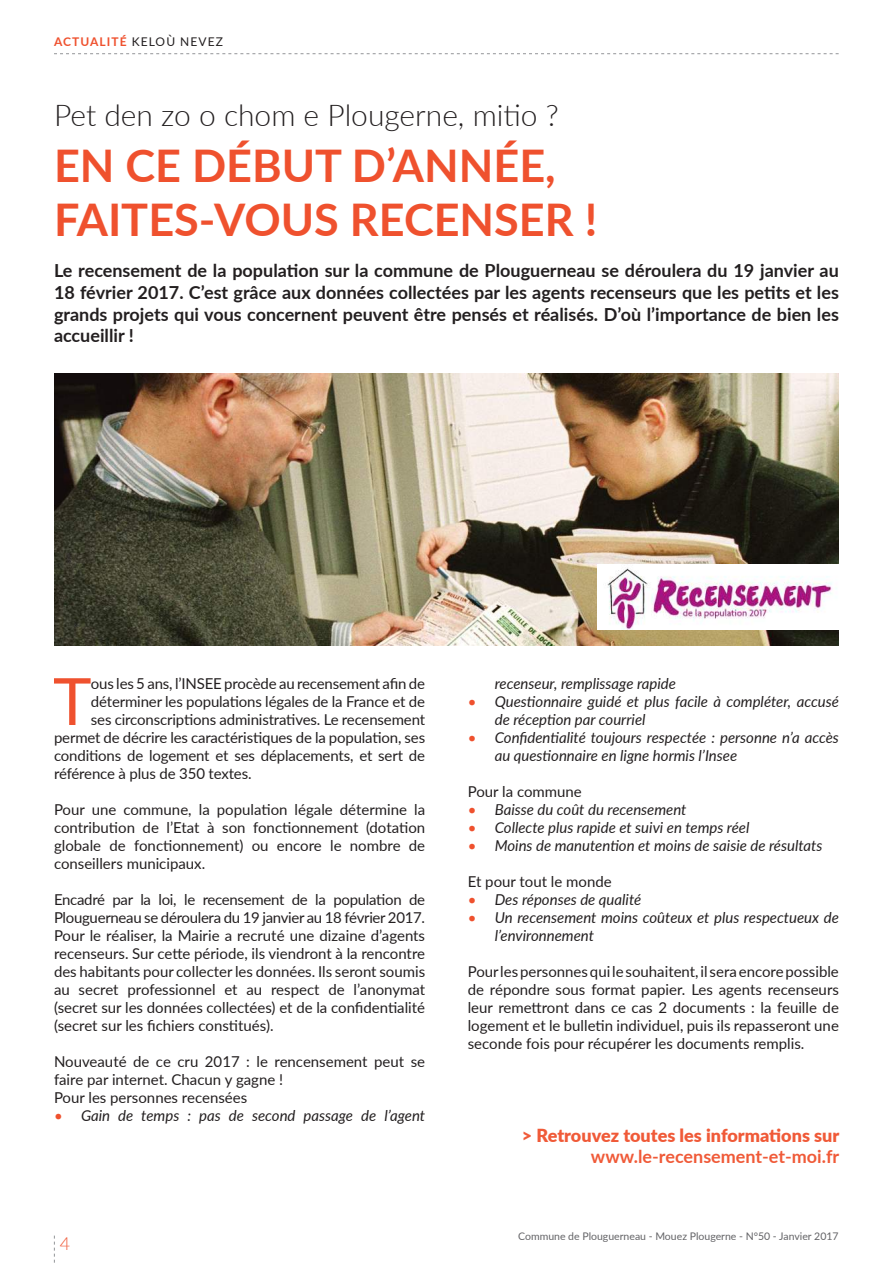
<style>
.page{position:relative;width:893px;height:1263px;background:#fff}
.page>*{position:absolute;margin:0;border:0;box-sizing:border-box;transform-origin:0 0}
.t1{font:65.25px "Lato";color:#ef512e}
.t2{font:700 45px/54px "Lato";color:#ef512e}
.t3{font:300 30px "Lato";color:#231f20}
.t4{font:700 18px/21.6px "Lato";color:#231f20;text-align:justify}
.t5{font:900 18px "Lato";color:#f05a38}
.t6{font:700 18px "Lato";color:#f05a38}
.t7{font:300 18px "Lato";color:#f05a38}
.t8{font:15px/18px "Lato";letter-spacing:-.01em;color:#231f20;text-align:justify}
.t9{font:italic 15px/18px "Lato";color:#231f20}
.t10{font:12px "Lato";letter-spacing:.09em;color:#231f20}
.t11{font:10.5px "Lato";color:#636366}
.s1{font-weight:700;color:#ef512e}
.s2{color:#ef512e}
</style>
<div class="page">
<svg style="left:54px;top:53px;width:785px;height:1px"></svg>
<img style="left:54px;top:373px;width:785px;height:273px">
<img style="left:597px;top:564px;width:242px;height:66px">
<svg style="left:54px;top:1235px;width:1px;height:28px"></svg>
<p class="t10" style="left:54px;top:34px;width:170px"><span class="s1">ACTUALITÉ</span> KELOÙ NEVEZ</p>
<h3 class="t3" style="left:54px;top:95px;width:506px">Pet den zo o chom e Plougerne, mitio ?</h3>
<h2 class="t2" style="left:54px;top:137px;width:545px">EN CE DÉBUT D’ANNÉE,<br>FAITES-VOUS RECENSER !</h2>
<p class="t4" style="left:54px;top:259px;width:786px">Le recensement de la population sur la commune de Plouguerneau se déroulera du 19 janvier au 18 février 2017. C’est grâce aux données collectées par les agents recenseurs que les petits et les grands projets qui vous concernent peuvent être pensés et réalisés. D’où l’importance de bien les accueillir !</p>
<h1 class="t1" style="left:53px;top:655px;width:40px">T</h1>
<p class="t8" style="left:91px;top:674px;width:336px">ous les 5 ans, l’INSEE procède au recensement afin de</p>
<p class="t8" style="left:91px;top:692px;width:336px">déterminer les populations légales de la France et de</p>
<p class="t8" style="left:91px;top:710px;width:336px">ses circonscriptions administratives. Le recensement</p>
<p class="t8" style="left:54px;top:728px;width:373px">permet de décrire les caractéristiques de la population, ses</p>
<p class="t8" style="left:54px;top:746px;width:373px">conditions de logement et ses déplacements, et sert de</p>
<p class="t8" style="left:54px;top:764px;width:199px">référence à plus de 350 textes.</p>
<p class="t8" style="left:54px;top:800px;width:373px">Pour une commune, la population légale détermine la contribution de l’Etat à son fonctionnement (dotation globale de fonctionnement) ou encore le nombre de conseillers municipaux.</p>
<p class="t8" style="left:54px;top:890px;width:373px">Encadré par la loi, le recensement de la population de Plouguerneau se déroulera du 19 janvier au 18 février 2017.<br>Pour le réaliser, la Mairie a recruté une dizaine d’agents recenseurs. Sur cette période, ils viendront à la rencontre des habitants pour collecter les données. Ils seront soumis au secret professionnel et au respect de l’anonymat (secret sur les données collectées) et de la confidentialité (secret sur les fichiers constitués).</p>
<p class="t8" style="left:54px;top:1052px;width:373px;text-align:left">Nouveauté de ce cru 2017 : le rencensement peut se faire par internet. Chacun y gagne !<br>Pour les personnes recensées</p>
<p class="t9" style="left:54px;top:1106px;width:373px"><span class="s2">•</span> Gain de temps : pas de second passage de l’agent</p>
<p class="t7" style="left:60px;top:1231px;width:12px">4</p>
<p class="t9" style="left:495px;top:674px;width:183px">recenseur, remplissage rapide</p>
<p class="t9" style="left:495px;top:692px;width:346px;text-indent:-27px"><span class="s2">•</span> Questionnaire guidé et plus facile à compléter, accusé de réception par courriel</p>
<p class="t9" style="left:495px;top:728px;width:346px;text-indent:-27px"><span class="s2">•</span> Confidentialité toujours respectée : personne n’a accès au questionnaire en ligne hormis l’Insee</p>
<p class="t8" style="left:468px;top:782px;width:116px">Pour la commune</p>
<p class="t9" style="left:468px;top:800px;width:220px"><span class="s2">•</span> Baisse du coût du recensement</p>
<p class="t9" style="left:468px;top:818px;width:283px"><span class="s2">•</span> Collecte plus rapide et suivi en temps réel</p>
<p class="t9" style="left:468px;top:836px;width:356px"><span class="s2">•</span> Moins de manutention et moins de saisie de résultats</p>
<p class="t8" style="left:468px;top:872px;width:146px">Et pour tout le monde</p>
<p class="t9" style="left:468px;top:890px;width:175px"><span class="s2">•</span> Des réponses de qualité</p>
<p class="t9" style="left:495px;top:908px;width:346px;text-indent:-27px"><span class="s2">•</span> Un recensement moins coûteux et plus respectueux de l’environnement</p>
<p class="t8" style="left:468px;top:962px;width:373px">Pour les personnes qui le souhaitent, il sera encore possible de répondre sous format papier. Les agents recenseurs leur remettront dans ce cas 2 documents : la feuille de logement et le bulletin individuel, puis ils repasseront une seconde fois pour récupérer les documents remplis.</p>
<p class="t5" style="left:522px;top:1121px;width:319px">&gt; Retrouvez toutes les informations sur</p>
<p class="t6" style="left:591px;top:1143px;width:250px">www.le-recensement-et-moi.fr</p>
<p class="t11" style="left:518px;top:1228px;width:322px">Commune de Plouguerneau - Mouez Plougerne - N°50 - Janvier 2017</p>
</div>
